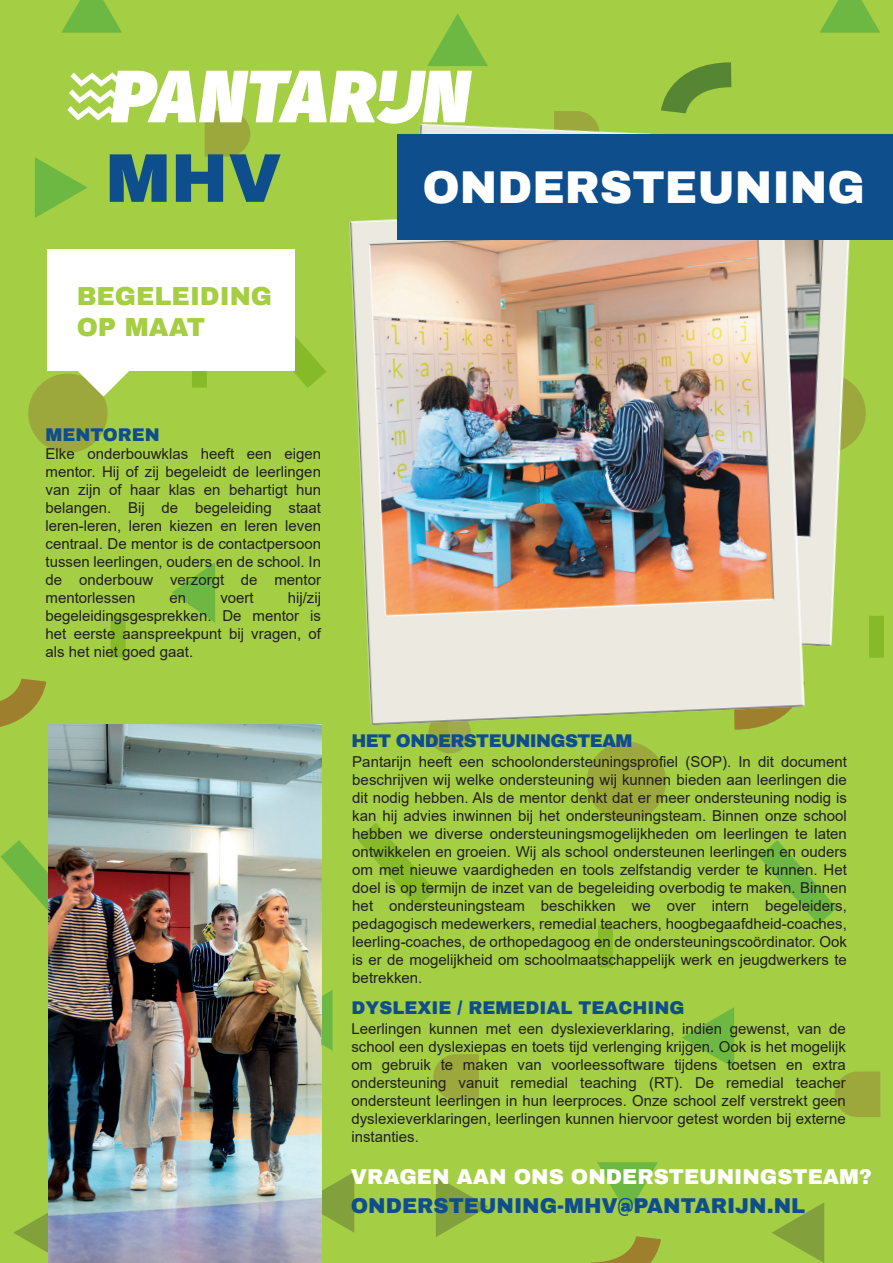
<style>
.page{position:relative;width:893px;height:1263px;background:#a4ce44}
.page>*{position:absolute;margin:0;border:0;box-sizing:border-box;transform-origin:0 0}
.t1{font:900 69px "Archivo";color:#0f4e8c}
.t2{font:900 45px "Archivo";color:#fff}
.t3{font:900 25.5px/30.6px "Archivo";color:#a5ce43}
.t4{font:900 21px "Archivo";color:#fff}
.t5{font:900 21px "Archivo";color:#0f4e8c}
.t6{font:900 18px "Archivo";color:#0f4e8c}
.t7{font:900 18px "Archivo";letter-spacing:-.035em;color:#0f4e8c}
.t8{font:15px/18px "Arial";color:#231f20;text-align:justify}
</style>
<div class="page">
<svg style="left:331px;top:796px;width:130px;height:138px;background:#a0cb40"></svg>
<svg style="left:433px;top:1054px;width:46px;height:46px;background:#9cab3c"></svg>
<div style="left:429px;top:711px;width:41px;height:42px;background:#9ca73c;border-radius:50%"></div>
<svg style="left:321px;top:990px;width:12px;height:61px"></svg>
<svg style="left:321px;top:1172px;width:33px;height:61px;background:#8eb043"></svg>
<div style="left:192px;top:346px;width:15px;height:41px;background:#87ba29"></div>
<svg style="left:771px;top:1202px;width:53px;height:61px;background:#93b740"></svg>
<svg style="left:819px;top:0;width:61px;height:33px;background:#7ebe42"></svg>
<svg style="left:436px;top:1176px;width:53px;height:61px;background:#93b740"></svg>
<div style="left:598px;top:926px;width:15px;height:41px;background:#87ba29"></div>
<div style="left:222px;top:371px;width:61px;height:44px;background:#a4ce44"></div>
<svg style="left:648px;top:50px;width:108px;height:38px;background:#8eba3f"></svg>
<div style="left:587px;top:742px;width:79px;height:79px;background:#9ca73c;border-radius:50%"></div>
<svg style="left:733px;top:813px;width:130px;height:138px;background:#9dcb43"></svg>
<svg style="left:835px;top:1071px;width:45px;height:46px;background:#9cab3c"></svg>
<svg style="left:566px;top:1162px;width:107px;height:101px;background:#9bc441"></svg>
<svg style="left:681px;top:1007px;width:53px;height:61px;background:#88c342"></svg>
<svg style="left:172px;top:562px;width:43px;height:61px;background:#88c242"></svg>
<svg style="left:13px;top:1202px;width:36px;height:61px;background:#98be44"></svg>
<div style="left:28px;top:374px;width:80px;height:79px;background:#9ca73c;border-radius:50%"></div>
<svg style="left:0;top:655px;width:59px;height:87px;background:#a2b93e"></svg>
<div style="left:111px;top:616px;width:15px;height:42px;background:#87ba29"></div>
<svg style="left:0;top:813px;width:49px;height:138px;background:#98c744"></svg>
<svg style="left:35px;top:0;width:453px;height:251px;background:#abd15a"></svg>
<img style="left:449px;top:743px;width:21px;height:10px">
<img style="left:605px;top:743px;width:39px;height:5px">
<div style="left:47px;top:250px;width:248px;height:121px;background:#fff"></div>
<img style="left:283px;top:88px;width:610px;height:655px">
<svg style="left:75px;top:371px;width:56px;height:26px"></svg>
<img style="left:49px;top:725px;width:272px;height:538px">
<div style="left:397px;top:134px;width:496px;height:106px;background:#0f4e8c"></div>
<h1 class="t1" style="left:106px;top:136px;width:178px">MHV</h1>
<h3 class="t3" style="left:77px;top:281px;width:197px">BEGELEIDING<br>OP MAAT</h3>
<h2 class="t2" style="left:422px;top:159px;width:444px">ONDERSTEUNING</h2>
<p class="t6" style="left:46px;top:424px;width:116px">MENTOREN</p>
<p class="t8" style="left:46px;top:444px;width:277px">Elke onderbouwklas heeft een eigen mentor. Hij of zij begeleidt de leerlingen van zijn of haar klas en behartigt hun belangen. Bij de begeleiding staat leren-leren, leren kiezen en leren leven centraal. De mentor is de contactpersoon tussen leerlingen, ouders en de school. In de onderbouw verzorgt de mentor mentorlessen</p>
<p class="t8" style="left:46px;top:588px;width:277px;text-indent:242px">hij/zij begeleidingsgesprekken. De mentor is het eerste aanspreekpunt bij vragen, of als het niet goed gaat.</p>
<p class="t8" style="left:170px;top:588px;width:18px">en</p>
<p class="t8" style="left:220px;top:588px;width:35px">voert</p>
<p class="t7" style="left:351px;top:729px;width:283px">HET ONDERSTEUNINGSTEAM</p>
<p class="t8" style="left:352px;top:753px;width:496px">Pantarijn heeft een schoolondersteuningsprofiel (SOP). In dit document beschrijven wij welke ondersteuning wij kunnen bieden aan leerlingen die dit nodig hebben. Als de mentor denkt dat er meer ondersteuning nodig is kan hij advies inwinnen bij het ondersteuningsteam. Binnen onze school hebben we diverse ondersteuningsmogelijkheden om leerlingen te laten ontwikkelen en groeien. Wij als school ondersteunen leerlingen en ouders om met nieuwe vaardigheden en tools zelfstandig verder te kunnen. Het doel is op termijn de inzet van de begeleiding overbodig te maken. Binnen het ondersteuningsteam beschikken we over intern begeleiders, pedagogisch medewerkers, remedial teachers, hoogbegaafdheid-coaches, leerling-coaches, de orthopedagoog en de ondersteuningscoördinator. Ook is er de mogelijkheid om schoolmaatschappelijk werk en jeugdwerkers te betrekken.</p>
<p class="t8" style="left:351px;top:1019px;width:496px">Leerlingen kunnen met een dyslexieverklaring, indien gewenst, van de school een dyslexiepas en toets tijd verlenging krijgen. Ook is het mogelijk om gebruik te maken van voorleessoftware tijdens toetsen en extra ondersteuning vanuit remedial teaching (RT). De remedial teacher ondersteunt leerlingen in hun leerproces. Onze school zelf verstrekt geen dyslexieverklaringen, leerlingen kunnen hiervoor getest worden bij externe instanties.</p>
<p class="t6" style="left:351px;top:997px;width:334px">DYSLEXIE / REMEDIAL TEACHING</p>
<h3 class="t4" style="left:351px;top:1164px;width:523px">VRAGEN AAN ONS ONDERSTEUNINGSTEAM?</h3>
<h3 class="t5" style="left:351px;top:1192px;width:456px">ONDERSTEUNING-MHV@PANTARIJN.NL</h3>
</div>
